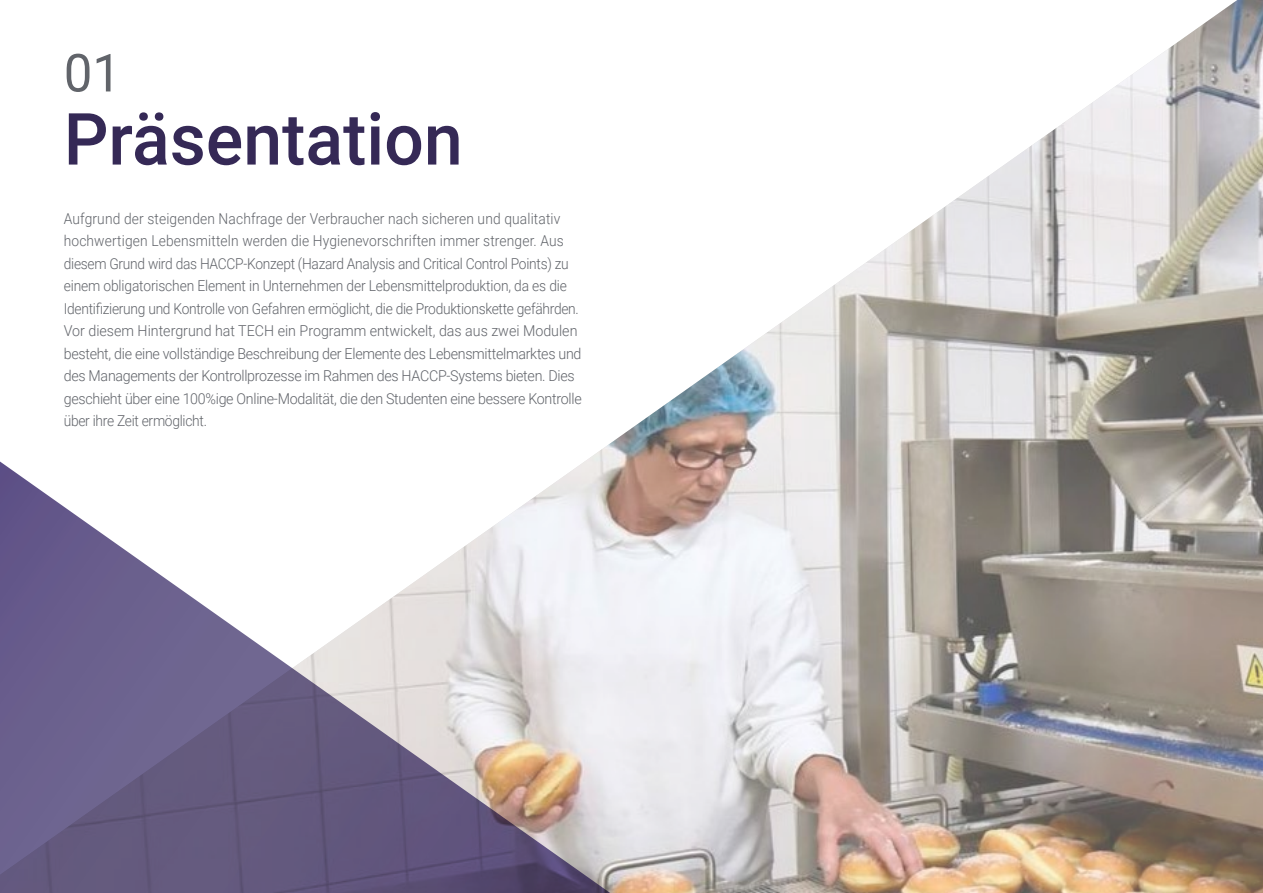
<style>
.page{position:relative;width:1263px;height:893px;background:#fff}
.page>*{position:absolute;margin:0;border:0;box-sizing:border-box;transform-origin:0 0}
.t1{font:500 72px "Roboto";color:#352956}
.t2{font:52.5px "Roboto";color:#61646a}
.t3{font:300 15px/22.5px "Roboto";letter-spacing:-.02em;color:#61646a;scale:.92 1}
</style>
<div class="page">
<img style="left:607px;top:0;width:656px;height:893px">
<svg style="left:0;top:446px;width:640px;height:447px"></svg>
<h2 class="t2" style="left:64px;top:36px;width:59px">01</h2>
<h1 class="t1" style="left:64px;top:89px;width:400px">Präsentation</h1>
<p class="t3" style="left:64px;top:207px;width:564px">Aufgrund der steigenden Nachfrage der Verbraucher nach sicheren und qualitativ hochwertigen Lebensmitteln werden die Hygienevorschriften immer strenger. Aus diesem Grund wird das HACCP-Konzept (Hazard Analysis and Critical Control Points) zu einem obligatorischen Element in Unternehmen der Lebensmittelproduktion, da es die Identifizierung und Kontrolle von Gefahren ermöglicht, die die Produktionskette gefährden.<br>Vor diesem Hintergrund hat TECH ein Programm entwickelt, das aus zwei Modulen besteht, die eine vollständige Beschreibung der Elemente des Lebensmittelmarktes und des Managements der Kontrollprozesse im Rahmen des HACCP-Systems bieten. Dies geschieht über eine 100%ige Online-Modalität, die den Studenten eine bessere Kontrolle über ihre Zeit ermöglicht.</p>
</div>
